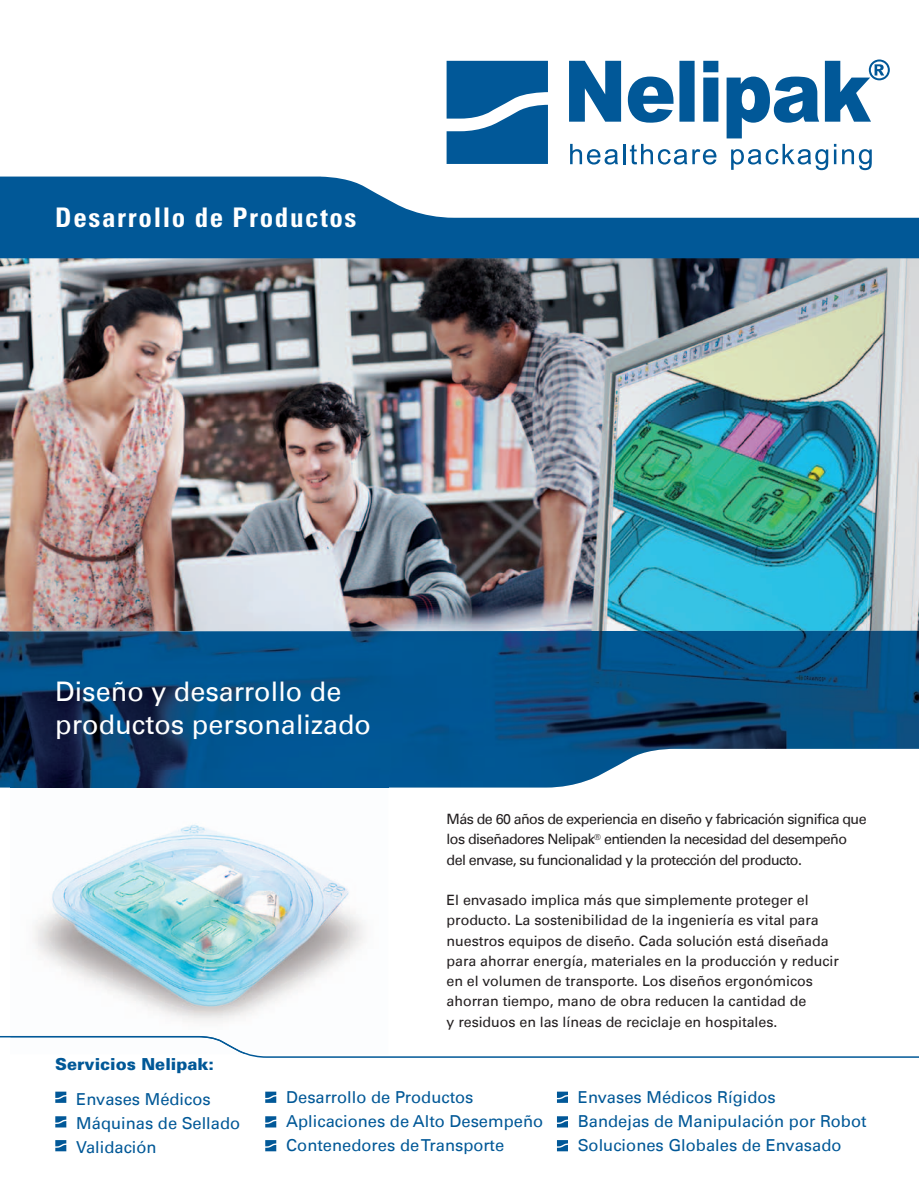
<style>
.page{position:relative;width:919px;height:1187px;background:#fff}
.page>*{position:absolute;margin:0;border:0;box-sizing:border-box;transform-origin:0 0}
.t1{font:27px/33px "Univers LT";color:#fff}
.t2{font:700 condensed 27px "Univers";letter-spacing:.06em;color:#fff}
.t3{font:16.5px/24px "Univers LT";color:#015897}
.t4{font:900 16.5px "Univers";color:#015897}
.t5{font:14.25px/20.2px "Univers LT";letter-spacing:-.005em;color:#231f20}
.t6{font:14.25px/20.2px "Univers LT";letter-spacing:-.04em;color:#231f20}
</style>
<div class="page">
<img style="left:0;top:258px;width:918px;height:373px">
<svg style="left:0;top:176px;width:918px;height:82px;fill:#015897"></svg>
<svg style="left:569px;top:59px;width:320px;height:79px"></svg>
<svg style="left:570px;top:144px;width:48px;height:20px"></svg>
<hr style="left:623px;top:144px;width:2px;height:20px;background:#015898">
<svg style="left:629px;top:144px;width:87px;height:20px"></svg>
<svg style="left:731px;top:144px;width:105px;height:26px"></svg>
<svg style="left:842px;top:149px;width:29px;height:21px"></svg>
<svg style="left:446px;top:61px;width:102px;height:103px;background:#246fa6"></svg>
<img style="left:0;top:631px;width:766px;height:156px">
<img style="left:765px;top:630px;width:153px;height:118px">
<svg style="left:0;top:1036px;width:918px;height:21px"></svg>
<svg style="left:55px;top:1091px;width:11px;height:11px"></svg>
<svg style="left:265px;top:1091px;width:11px;height:11px"></svg>
<svg style="left:557px;top:1091px;width:11px;height:11px"></svg>
<svg style="left:55px;top:1116px;width:11px;height:11px"></svg>
<svg style="left:265px;top:1116px;width:11px;height:11px"></svg>
<svg style="left:557px;top:1116px;width:11px;height:11px"></svg>
<svg style="left:55px;top:1140px;width:11px;height:11px"></svg>
<svg style="left:265px;top:1140px;width:11px;height:11px"></svg>
<svg style="left:557px;top:1140px;width:11px;height:11px"></svg>
<img style="left:10px;top:770px;width:378px;height:283px">
<img style="left:10px;top:1035px;width:239px;height:18px">
<h1 class="t2" style="left:55px;top:201px;width:303px">Desarrollo de Productos</h1>
<h1 class="t1" style="left:55px;top:675px;width:317px">Diseño y desarrollo de productos personalizado</h1>
<p class="t6" style="left:446px;top:808px;width:421px">Más de 60 años de experiencia en diseño y fabricación significa que los diseñadores Nelipak<sup>®</sup> entienden la necesidad del desempeño del envase, su funcionalidad y la protección del producto.</p>
<p class="t5" style="left:446px;top:889px;width:394px">El envasado implica más que simplemente proteger el producto. La sostenibilidad de la ingeniería es vital para nuestros equipos de diseño. Cada solución está diseñada para ahorrar energía, materiales en la producción y reducir en el volumen de transporte. Los diseños ergonómicos ahorran tiempo, mano de obra reducen la cantidad de<br>y residuos en las líneas de reciclaje en hospitales.</p>
<p class="t4" style="left:55px;top:1054px;width:160px">Servicios Nelipak:</p>
<p class="t3" style="left:76px;top:1087px;width:165px">Envases Médicos<br>Máquinas de Sellado<br>Validación</p>
<p class="t3" style="left:286px;top:1085px;width:258px">Desarrollo de Productos<br>Aplicaciones de Alto Desempeño<br>Contenedores de Transporte</p>
<p class="t3" style="left:578px;top:1085px;width:290px">Envases Médicos Rígidos<br>Bandejas de Manipulación por Robot<br>Soluciones Globales de Envasado</p>
</div>
